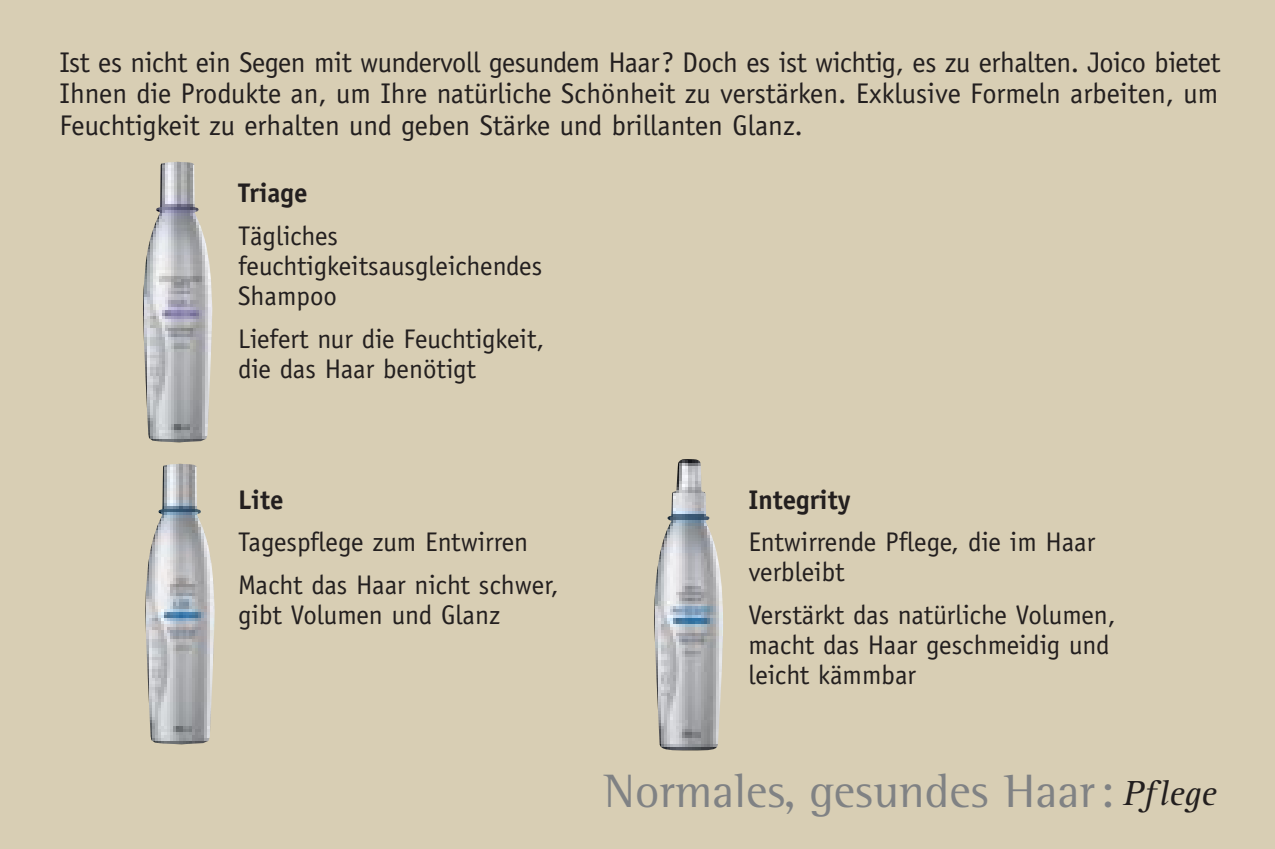
<style>
.page{position:relative;width:1275px;height:849px;background:#d8ceb4}
.page>*{position:absolute;margin:0;border:0;box-sizing:border-box;transform-origin:0 0}
.t1{font:48px "Rotis Semi Serif";color:#808284}
.t2{font:28.5px/31.5px "Officina Sans";color:#231f1f;text-align:justify}
.t3{font:27px/30px "Officina Sans";color:#231f1f}
.t4{font:700 27px "Officina Sans";color:#231f1f}
.s1{font-family:"Rotis Serif";font-style:italic;font-size:36px;color:#231f1f}
</style>
<div class="page">
<img style="left:143px;top:162px;width:69px;height:280px">
<img style="left:654px;top:459px;width:69px;height:292px">
<img style="left:145px;top:464px;width:70px;height:280px">
<p class="t2" style="left:60px;top:49px;width:1163px">Ist es nicht ein Segen mit wundervoll gesundem Haar? Doch es ist wichtig, es zu erhalten. Joico bietet Ihnen die Produkte an, um Ihre natürliche Schönheit zu verstärken. Exklusive Formeln arbeiten, um Feuchtigkeit zu erhalten und geben Stärke und brillanten Glanz.</p>
<p class="t4" style="left:238px;top:183px;width:71px">Triage</p>
<p class="t3" style="left:238px;top:223px;width:306px">Tägliches feuchtigkeitsausgleichendes<br>Shampoo</p>
<p class="t3" style="left:238px;top:326px;width:308px">Liefert nur die Feuchtigkeit, die das Haar benötigt</p>
<p class="t4" style="left:238px;top:489px;width:47px">Lite</p>
<p class="t3" style="left:238px;top:523px;width:322px;line-height:42.9px">Tagespflege zum Entwirren<br>Macht das Haar nicht schwer,</p>
<p class="t3" style="left:238px;top:602px;width:263px">gibt Volumen und Glanz</p>
<p class="t4" style="left:748px;top:489px;width:104px">Integrity</p>
<p class="t3" style="left:748px;top:529px;width:348px">Entwirrende Pflege, die im Haar verbleibt</p>
<p class="t3" style="left:748px;top:602px;width:369px">Verstärkt das natürliche Volumen, macht das Haar geschmeidig und leicht kämmbar</p>
<h1 class="t1" style="left:604px;top:774px;width:614px">Normales, gesundes Haar: <span class="s1">Pflege</span></h1>
</div>
